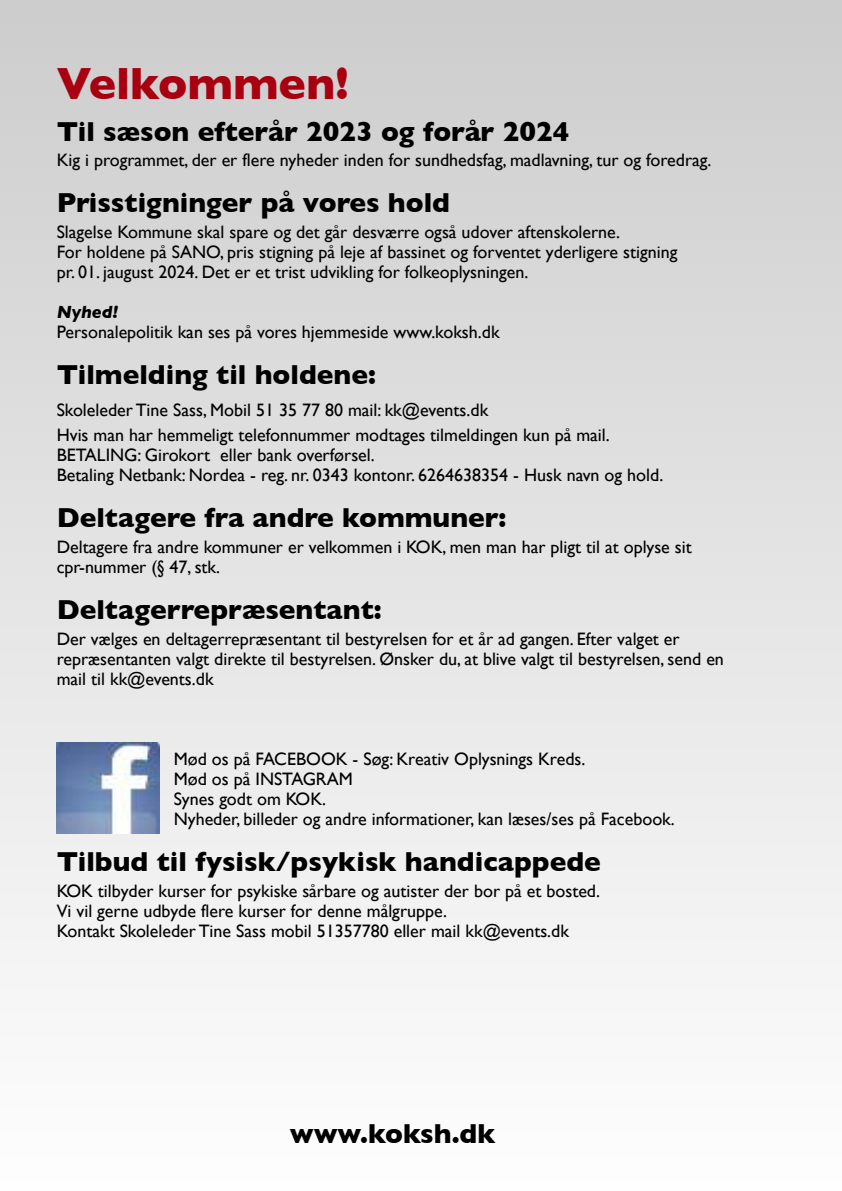
<style>
.page{position:relative;width:842px;height:1191px;background:#fff}
.page>*{position:absolute;margin:0;border:0;box-sizing:border-box;transform-origin:0 0}
.t1{font:700 46px "Gill Sans";color:#a80011}
.t2{font:700 28px "Gill Sans";color:#000}
.t3{font:18px/20px "Gill Sans";color:#000}
.t4{font:italic 700 18px "Gill Sans";color:#000}
</style>
<div class="page">
<div style="left:0;top:0;width:842px;height:1191px;background:linear-gradient(to bottom,#cdcdcd,#fefefe)"></div>
<img style="left:57px;top:743px;width:102px;height:90px">
<h1 class="t1" style="left:57px;top:56px;width:294px">Velkommen!</h1>
<h2 class="t2" style="left:57px;top:115px;width:514px">Til sæson efterår 2023 og forår 2024</h2>
<p class="t3" style="left:57px;top:150px;width:656px">Kig i programmet, der er flere nyheder inden for sundhedsfag, madlavning, tur og foredrag.</p>
<h2 class="t2" style="left:57px;top:186px;width:395px">Prisstigninger på vores hold</h2>
<p class="t3" style="left:57px;top:222px;width:622px">Slagelse Kommune skal spare og det går desværre også udover aftenskolerne.<br>For holdene på SANO, pris stigning på leje af bassinet og forventet yderligere stigning pr. 01. jaugust 2024. Det er et trist udvikling for folkeoplysningen.</p>
<p class="t4" style="left:57px;top:301px;width:63px">Nyhed!</p>
<p class="t3" style="left:57px;top:322px;width:444px">Personalepolitik kan ses på vores hjemmeside www.koksh.dk</p>
<h2 class="t2" style="left:57px;top:358px;width:321px">Tilmelding til holdene:</h2>
<p class="t3" style="left:57px;top:397px;width:554px;line-height:25.6px">Skoleleder Tine Sass, Mobil 51 35 77 80 mail: kk@events.dk<br>Hvis man har hemmeligt telefonnummer modtages tilmeldingen kun på mail.</p>
<p class="t3" style="left:57px;top:445px;width:608px">BETALING: Girokort eller bank overførsel.<br>Betaling Netbank: Nordea - reg. nr. 0343 kontonr. 6264638354 - Husk navn og hold.</p>
<h2 class="t2" style="left:57px;top:501px;width:451px">Deltagere fra andre kommuner:</h2>
<p class="t3" style="left:57px;top:537px;width:637px">Deltagere fra andre kommuner er velkommen i KOK, men man har pligt til at oplyse sit cpr-nummer (§ 47, stk.</p>
<h2 class="t2" style="left:57px;top:593px;width:327px">Deltagerrepræsentant:</h2>
<p class="t3" style="left:57px;top:628px;width:669px">Der vælges en deltagerrepræsentant til bestyrelsen for et år ad gangen. Efter valget er repræsentanten valgt direkte til bestyrelsen. Ønsker du, at blive valgt til bestyrelsen, send en mail til kk@events.dk</p>
<p class="t3" style="left:174px;top:748px;width:503px">Mød os på FACEBOOK - Søg: Kreativ Oplysnings Kreds.<br>Mød os på INSTAGRAM<br>Synes godt om KOK.<br>Nyheder, billeder og andre informationer, kan læses/ses på Facebook.</p>
<h2 class="t2" style="left:57px;top:845px;width:546px">Tilbud til fysisk/psykisk handicappede</h2>
<p class="t3" style="left:57px;top:880px;width:545px">KOK tilbyder kurser for psykiske sårbare og autister der bor på et bosted.<br>Vi vil gerne udbyde flere kurser for denne målgruppe.<br>Kontakt Skoleleder Tine Sass mobil 51357780 eller mail kk@events.dk</p>
<h2 class="t2" style="left:290px;top:1117px;width:207px">www.koksh.dk</h2>
</div>
